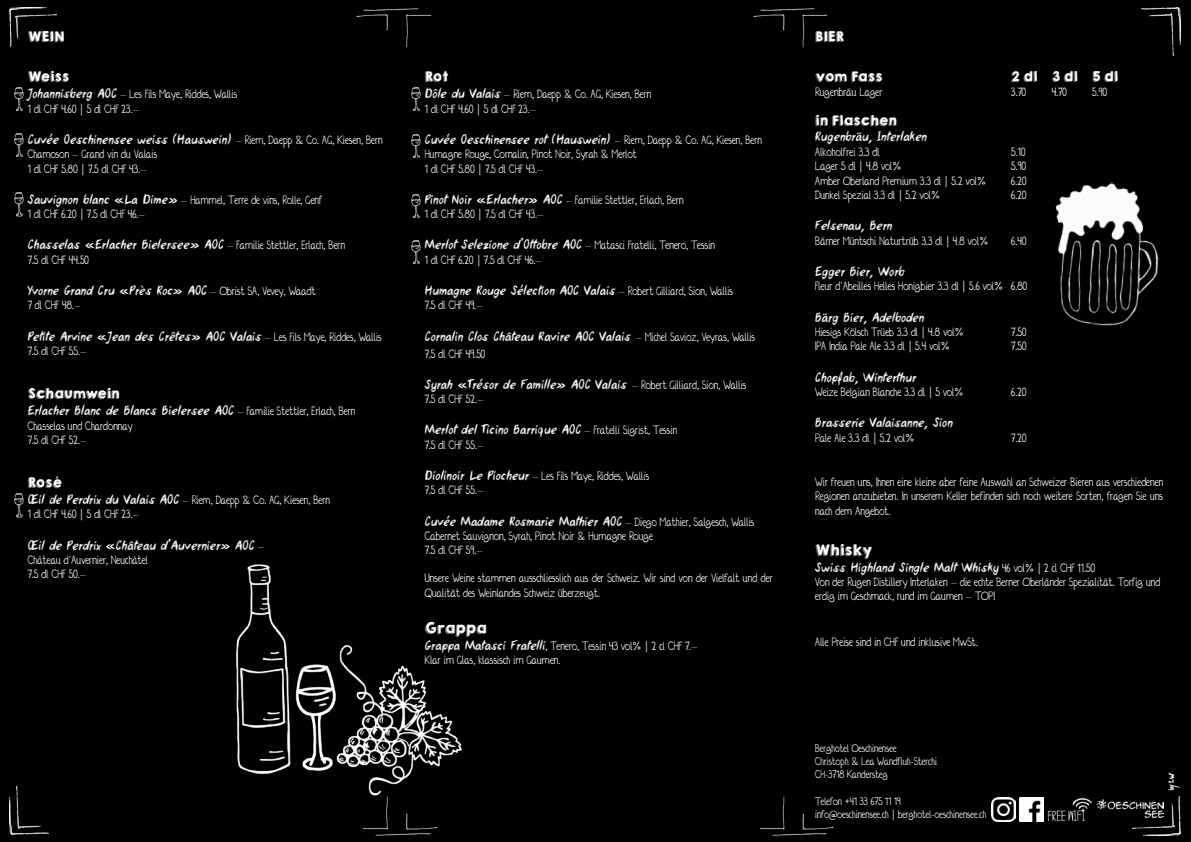
<style>
.page{position:relative;width:1191px;height:842px;background:#000}
.page>*{position:absolute;margin:0;border:0;box-sizing:border-box;transform-origin:0 0}
.t1{font:14px "beermoney";color:#fff}
.t2{font:13px "KGHAPPY";color:#fff}
.t3{font:12px/14.4px "Irregularis";color:#fff}
.t4{font:12px "KGHAPPY";color:#fff}
.t5{font:11px/13.2px "Irregularis";color:#fff}
.s1{font-family:"beermoney";font-size:14px}
.s2{font-family:"Irregularis";font-size:12px}
</style>
<div class="page">
<img style="left:1055px;top:182px;width:104px;height:144px">
<img style="left:236px;top:564px;width:226px;height:229px">
<img style="left:1047px;top:798px;width:44px;height:23px">
<img style="left:991px;top:797px;width:24px;height:24px">
<img style="left:1019px;top:797px;width:24px;height:24px">
<img style="left:1096px;top:799px;width:36px;height:11px">
<img style="left:1141px;top:8px;width:39px;height:47px">
<img style="left:9px;top:8px;width:48px;height:39px">
<img style="left:356px;top:8px;width:76px;height:40px">
<img style="left:753px;top:8px;width:75px;height:40px">
<img style="left:1132px;top:797px;width:48px;height:39px">
<img style="left:9px;top:787px;width:39px;height:47px">
<img style="left:759px;top:796px;width:75px;height:40px">
<img style="left:362px;top:793px;width:76px;height:43px">
<img style="left:14px;top:87px;width:10px;height:23px">
<img style="left:14px;top:133px;width:10px;height:23px">
<img style="left:14px;top:193px;width:10px;height:23px">
<img style="left:14px;top:494px;width:10px;height:23px">
<img style="left:1168px;top:772px;width:12px;height:19px">
<img style="left:411px;top:87px;width:10px;height:24px">
<img style="left:411px;top:135px;width:10px;height:23px">
<img style="left:411px;top:194px;width:10px;height:23px">
<img style="left:411px;top:241px;width:10px;height:23px">
<p class="t4" style="left:28px;top:27px;width:38px">WEIN</p>
<p class="t4" style="left:815px;top:27px;width:31px">BIER</p>
<p class="t4" style="left:28px;top:67px;width:43px">Weiss</p>
<p class="t3" style="left:28px;top:88px;width:211px"><span class="s1">Johannisberg AOC</span> – Les Fils Maye, Riddes, Wallis<br>1 dl CHF 4.60 | 5 dl CHF 23.–</p>
<p class="t1" style="left:28px;top:130px;width:356px">Cuvée Oeschinensee weiss (Hauswein) <span class="s2">– Riem, Daepp &amp; Co. AG, Kiesen, Bern</span></p>
<p class="t3" style="left:28px;top:148px;width:131px">Chamoson – Grand vin du Valais<br>1 dl CHF 5.80 | 7.5 dl CHF 43.–</p>
<p class="t3" style="left:28px;top:193px;width:296px"><span class="s1">Sauvignon blanc «La Dime»</span> – Hammel, Terre de vins, Rolle, Genf<br>1 dl CHF 6.20 | 7.5 dl CHF 46.–</p>
<p class="t1" style="left:28px;top:235px;width:319px">Chasselas «Erlacher Bielersee» AOC <span class="s2">– Familie Stettler, Erlach, Bern</span></p>
<p class="t3" style="left:28px;top:253px;width:63px">7.5 dl CHF 44.50</p>
<p class="t1" style="left:28px;top:281px;width:289px">Yvorne Grand Cru «Près Roc» AOC <span class="s2">– Obrist SA, Vevey, Waadt</span></p>
<p class="t3" style="left:28px;top:299px;width:54px">7 dl CHF 48.–</p>
<p class="t1" style="left:28px;top:326px;width:355px">Petite Arvine «Jean des Crêtes» AOC Valais <span class="s2">– Les Fils Maye, Riddes, Wallis</span></p>
<p class="t3" style="left:28px;top:345px;width:60px">7.5 dl CHF 55.–</p>
<p class="t4" style="left:28px;top:384px;width:93px">Schaumwein</p>
<p class="t1" style="left:28px;top:401px;width:329px">Erlacher Blanc de Blancs Bielersee AOC <span class="s2">– Familie Stettler, Erlach, Bern</span></p>
<p class="t3" style="left:28px;top:419px;width:106px">Chasselas und Chardonnay<br>7.5 dl CHF 52.–</p>
<p class="t4" style="left:28px;top:473px;width:36px">Rosé</p>
<p class="t3" style="left:28px;top:493px;width:304px"><span class="s1">Œil de Perdrix du Valais AOC</span> – Riem, Daepp &amp; Co. AG, Kiesen, Bern<br>1 dl CHF 4.60 | 5 dl CHF 23.–</p>
<p class="t1" style="left:28px;top:535px;width:238px">Œil de Perdrix «Château d’Auvernier» AOC <span class="s2">–</span></p>
<p class="t3" style="left:28px;top:553px;width:122px">Château d’Auvernier, Neuchâtel<br>7.5 dl CHF 50.–</p>
<p class="t4" style="left:425px;top:67px;width:25px">Rot</p>
<p class="t3" style="left:425px;top:88px;width:228px"><span class="s1">Dôle du Valais</span> – Riem, Daepp &amp; Co. AG, Kiesen, Bern<br>1 dl CHF 4.60 | 5 dl CHF 23.–</p>
<p class="t1" style="left:425px;top:130px;width:339px">Cuvée Oeschinensee rot (Hauswein) <span class="s2">– Riem, Daepp &amp; Co. AG, Kiesen, Bern</span></p>
<p class="t3" style="left:425px;top:148px;width:213px">Humagne Rouge, Cornalin, Pinot Noir, Syrah &amp; Merlot<br>1 dl CHF 5.80 | 7.5 dl CHF 43.–</p>
<p class="t3" style="left:425px;top:193px;width:260px"><span class="s1">Pinot Noir «Erlacher» AOC</span> – Familie Stettler, Erlach, Bern<br>1 dl CHF 5.80 | 7.5 dl CHF 43.–</p>
<p class="t3" style="left:425px;top:239px;width:292px"><span class="s1">Merlot Selezione d’Ottobre AOC</span> – Matasci Fratelli, Tenero, Tessin<br>1 dl CHF 6.20 | 7.5 dl CHF 46.–</p>
<p class="t1" style="left:425px;top:281px;width:310px">Humagne Rouge Sélection AOC Valais <span class="s2">– Robert Gilliard, Sion, Wallis</span></p>
<p class="t3" style="left:425px;top:299px;width:60px">7.5 dl CHF 49.–</p>
<p class="t1" style="left:425px;top:326px;width:332px">Cornalin Clos Château Ravire AOC Valais <span class="s2">– Michel Savioz, Veyras, Wallis</span></p>
<p class="t3" style="left:425px;top:347px;width:62px">7.5 dl CHF 49.50</p>
<p class="t1" style="left:425px;top:374px;width:323px">Syrah «Trésor de Famille» AOC Valais <span class="s2">– Robert Gilliard, Sion, Wallis</span></p>
<p class="t3" style="left:425px;top:393px;width:60px">7.5 dl CHF 52.–</p>
<p class="t1" style="left:425px;top:420px;width:254px">Merlot del Ticino Barrique AOC <span class="s2">– Fratelli Sigrist, Tessin</span></p>
<p class="t3" style="left:425px;top:438px;width:60px">7.5 dl CHF 55.–</p>
<p class="t3" style="left:425px;top:469px;width:226px"><span class="s1">Diolinoir Le Piocheur</span> – Les Fils Maye, Riddes, Wallis<br>7.5 dl CHF 55.–</p>
<p class="t1" style="left:425px;top:511px;width:331px">Cuvée Madame Rosmarie Mathier AOC <span class="s2">– Diego Mathier, Salgesch, Wallis</span></p>
<p class="t3" style="left:425px;top:529px;width:230px">Cabernet Sauvignon, Syrah, Pinot Noir &amp; Humagne Rouge<br>7.5 dl CHF 59.–</p>
<p class="t3" style="left:425px;top:572px;width:349px">Unsere Weine stammen ausschliesslich aus der Schweiz. Wir sind von der Vielfalt und der<br>Qualität des Weinlandes Schweiz überzeugt.</p>
<p class="t4" style="left:815px;top:67px;width:69px">vom Fass</p>
<p class="t3" style="left:815px;top:85px;width:69px">Rugenbräu Lager</p>
<p class="t4" style="left:815px;top:111px;width:83px">in Flaschen</p>
<p class="t1" style="left:815px;top:127px;width:113px">Rugenbräu, Interlaken</p>
<p class="t3" style="left:815px;top:145px;width:172px">Alkoholfrei 3.3 dl<br>Lager 5 dl | 4.8 vol%<br>Amber Oberland Premium 3.3 dl | 5.2 vol%<br>Dunkel Spezial 3.3 dl | 5.2 vol%</p>
<p class="t1" style="left:815px;top:216px;width:79px">Felsenau, Bern</p>
<p class="t3" style="left:815px;top:234px;width:175px">Bärner Müntschi Naturtrüb 3.3 dl | 4.8 vol%</p>
<p class="t1" style="left:815px;top:262px;width:91px">Egger Bier, Worb</p>
<p class="t3" style="left:815px;top:280px;width:189px">Fleur d‘Abeilles Helles Honigbier 3.3 dl | 5.6 vol%</p>
<p class="t1" style="left:815px;top:307px;width:110px">Bärg Bier, Adelboden</p>
<p class="t3" style="left:815px;top:325px;width:150px">Hiesigs Kölsch Trüeb 3.3 dl | 4.8 vol%<br>IPA India Pale Ale 3.3 dl | 5.4 vol%</p>
<p class="t1" style="left:815px;top:367px;width:103px">Chopfab, Winterthur</p>
<p class="t3" style="left:815px;top:385px;width:150px">Weize Belgian Blanche 3.3 dl | 5 vol%</p>
<p class="t1" style="left:815px;top:413px;width:139px">Brasserie Valaisanne, Sion</p>
<p class="t3" style="left:815px;top:431px;width:101px">Pale Ale 3.3 dl | 5.2 vol%</p>
<p class="t4" style="left:1011px;top:67px;width:28px">2 dl</p>
<p class="t3" style="left:1011px;top:85px;width:17px">3.70</p>
<p class="t3" style="left:1011px;top:145px;width:17px;text-align:justify">5.10<br>5.90<br>6.20<br>6.20</p>
<p class="t3" style="left:1011px;top:234px;width:17px">6.40</p>
<p class="t3" style="left:1011px;top:280px;width:18px">6.80</p>
<p class="t3" style="left:1011px;top:325px;width:17px">7.50<br>7.50</p>
<p class="t3" style="left:1011px;top:385px;width:17px">6.20</p>
<p class="t3" style="left:1011px;top:431px;width:17px">7.20</p>
<p class="t4" style="left:1051px;top:67px;width:27px">3 dl</p>
<p class="t3" style="left:1051px;top:85px;width:17px">4.70</p>
<p class="t4" style="left:1092px;top:67px;width:27px">5 dl</p>
<p class="t3" style="left:1092px;top:85px;width:17px">5.90</p>
<p class="t3" style="left:815px;top:475px;width:349px;text-align:justify">Wir freuen uns, Ihnen eine kleine aber feine Auswahl an Schweizer Bieren aus verschiedenen Regionen anzubieten. In unserem Keller befinden sich noch weitere Sorten, fragen Sie uns nach dem Angebot.</p>
<p class="t2" style="left:815px;top:540px;width:58px">Whisky</p>
<p class="t1" style="left:815px;top:557px;width:282px">Swiss Highland Single Malt Whisky <span class="s2">46 vol% | 2 cl CHF 11.50</span></p>
<p class="t3" style="left:815px;top:576px;width:347px">Von der Rugen Distillery Interlaken – die echte Berner Oberländer Spezialität. Torfig und erdig im Geschmack, rund im Gaumen – TOP!</p>
<p class="t2" style="left:425px;top:618px;width:63px">Grappa</p>
<p class="t3" style="left:425px;top:639px;width:274px"><span class="s1">Grappa Matasci Fratelli</span>, Tenero, Tessin 43 vol% | 2 cl CHF 7.–<br>Klar im Glas, klassisch im Gaumen.</p>
<p class="t3" style="left:815px;top:635px;width:164px">Alle Preise sind in CHF und inklusive MwSt.</p>
<p class="t5" style="left:815px;top:742px;width:123px">Berghotel Oeschinensee<br>Christoph &amp; Lea Wandfluh-Sterchi<br>CH-3718 Kandersteg</p>
<p class="t5" style="left:815px;top:795px;width:172px">Telefon +41 33 675 11 19<br>info@oeschinensee.ch | berghotel-oeschinensee.ch</p>
</div>
